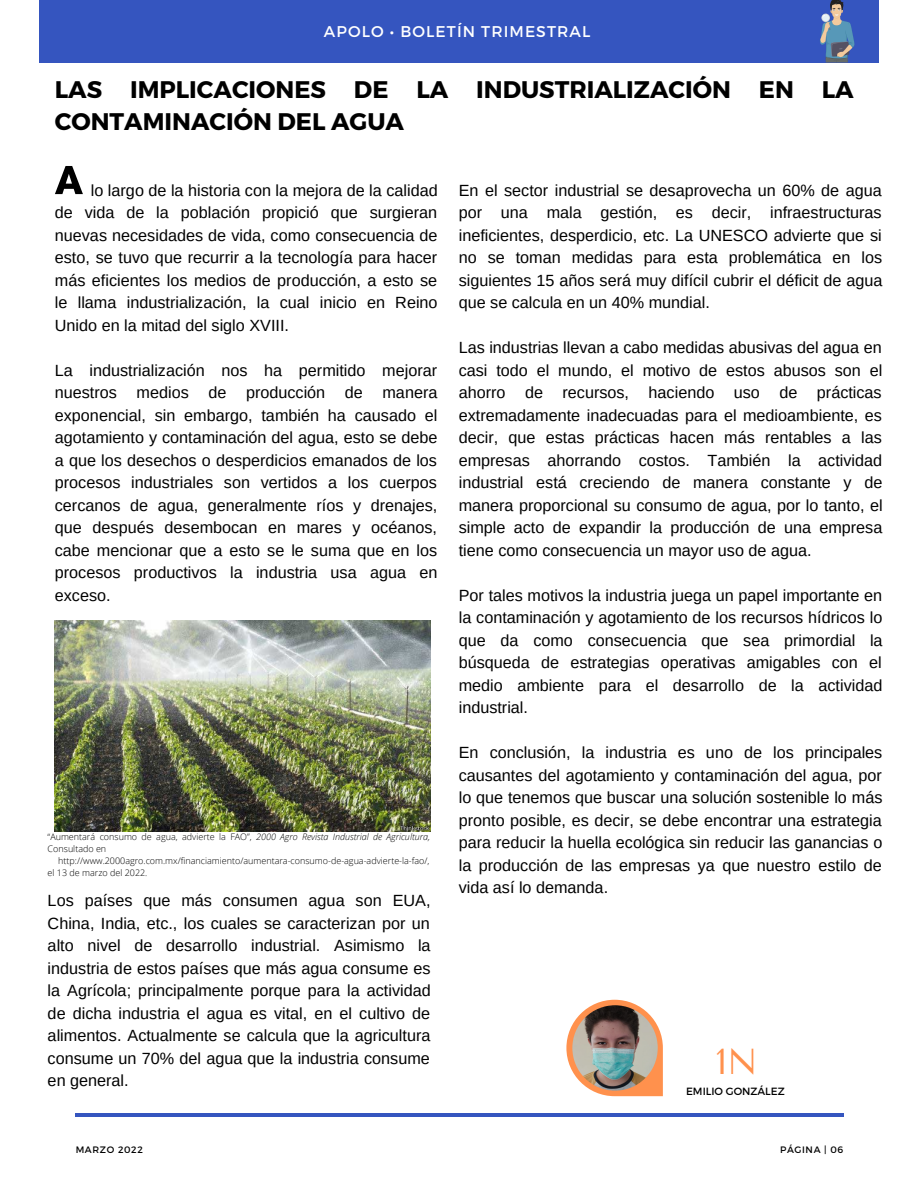
<style>
.page{position:relative;width:918px;height:1188px;background:#fff}
.page>*{position:absolute;margin:0;border:0;box-sizing:border-box;transform-origin:0 0}
.t1{font:36px "Tenor Sans";color:#ff914d}
.t2{font:700 24px/32.7px "Montserrat";color:#000}
.t3{font:16.2px/22.5px "Arimo";color:#000;text-align:justify}
.t4{font:15.6px "Montserrat";letter-spacing:.07em;color:#fff}
.t5{font:10.5px "Montserrat";color:#000}
.t6{font:9.3px "Montserrat";letter-spacing:.07em;color:#000}
.t7{font:300 9px/12px "Open Sans";color:#000}
.s1{font-style:italic}
</style>
<div class="page">
<div style="left:39px;top:0;width:839px;height:63px;background:#3555bf"></div>
<hr style="left:75px;top:1113px;width:769px;height:4px;background:#3555bf">
<svg style="left:566px;top:1000px;width:97px;height:96px"></svg>
<img style="left:572px;top:1005px;width:86px;height:86px;border-radius:50%">
<svg style="left:55px;top:166px;width:28px;height:28px"></svg>
<img style="left:55px;top:620px;width:376px;height:212px">
<svg style="left:820px;top:0;width:34px;height:63px"></svg>
<p class="t4" style="left:324px;top:22px;width:268px">APOLO • BOLETÍN TRIMESTRAL</p>
<p class="t2" style="left:55px;top:71px;width:800px">LAS IMPLICACIONES DE LA INDUSTRIALIZACIÓN EN LA<br>CONTAMINACIÓN DEL AGUA</p>
<p class="t3" style="left:55px;top:179px;width:384px;text-indent:36px">lo largo de la historia con la mejora de la calidad de vida de la población propició que surgieran nuevas necesidades de vida, como consecuencia de esto, se tuvo que recurrir a la tecnología para hacer más eficientes los medios de producción, a esto se le llama industrialización, la cual inicio en Reino Unido en la mitad del siglo XVIII.</p>
<p class="t3" style="left:55px;top:359px;width:384px">La industrialización nos ha permitido mejorar nuestros medios de producción de manera exponencial, sin embargo, también ha causado el agotamiento y contaminación del agua, esto se debe a que los desechos o desperdicios emanados de los procesos industriales son vertidos a los cuerpos cercanos de agua, generalmente ríos y drenajes, que después desembocan en mares y océanos, cabe mencionar que a esto se le suma que en los procesos productivos la industria usa agua en exceso.</p>
<p class="t7" style="left:48px;top:830px;width:384px">“Aumentará consumo de agua, advierte la FAO”, <span class="s1">2000 Agro Revista Industrial de Agricultura,<br></span>Consultado en</p>
<p class="t7" style="left:48px;top:854px;width:383px;text-indent:11px">http://www.2000agro.com.mx/financiamiento/aumentara-consumo-de-agua-advierte-la-fao/, el 13 de marzo del 2022.</p>
<p class="t3" style="left:48px;top:889px;width:385px">Los países que más consumen agua son EUA, China, India, etc., los cuales se caracterizan por un alto nivel de desarrollo industrial. Asimismo la industria de estos países que más agua consume es la Agrícola; principalmente porque para la actividad de dicha industria el agua es vital, en el cultivo de alimentos. Actualmente se calcula que la agricultura consume un 70% del agua que la industria consume en general.</p>
<p class="t3" style="left:459px;top:179px;width:425px">En el sector industrial se desaprovecha un 60% de agua por una mala gestión, es decir, infraestructuras ineficientes, desperdicio, etc. La UNESCO advierte que si no se toman medidas para esta problemática en los siguientes 15 años será muy difícil cubrir el déficit de agua que se calcula en un 40% mundial.</p>
<p class="t3" style="left:459px;top:336px;width:425px">Las industrias llevan a cabo medidas abusivas del agua en casi todo el mundo, el motivo de estos abusos son el ahorro de recursos, haciendo uso de prácticas extremadamente inadecuadas para el medioambiente, es decir, que estas prácticas hacen más rentables a las empresas ahorrando costos. También la actividad industrial está creciendo de manera constante y de manera proporcional su consumo de agua, por lo tanto, el simple acto de expandir la producción de una empresa tiene como consecuencia un mayor uso de agua.</p>
<p class="t3" style="left:459px;top:584px;width:425px">Por tales motivos la industria juega un papel importante en la contaminación y agotamiento de los recursos hídricos lo que da como consecuencia que sea primordial la búsqueda de estrategias operativas amigables con el medio ambiente para el desarrollo de la actividad industrial.</p>
<p class="t3" style="left:459px;top:741px;width:425px">En conclusión, la industria es uno de los principales causantes del agotamiento y contaminación del agua, por lo que tenemos que buscar una solución sostenible lo más pronto posible, es decir, se debe encontrar una estrategia para reducir la huella ecológica sin reducir las ganancias o la producción de las empresas ya que nuestro estilo de vida así lo demanda.</p>
<p class="t1" style="left:716px;top:1041px;width:44px">1N</p>
<p class="t5" style="left:686px;top:1084px;width:100px">EMILIO GONZÁLEZ</p>
<p class="t6" style="left:76px;top:1143px;width:69px">MARZO 2022</p>
<p class="t6" style="left:780px;top:1143px;width:65px">PÁGINA | 06</p>
</div>
